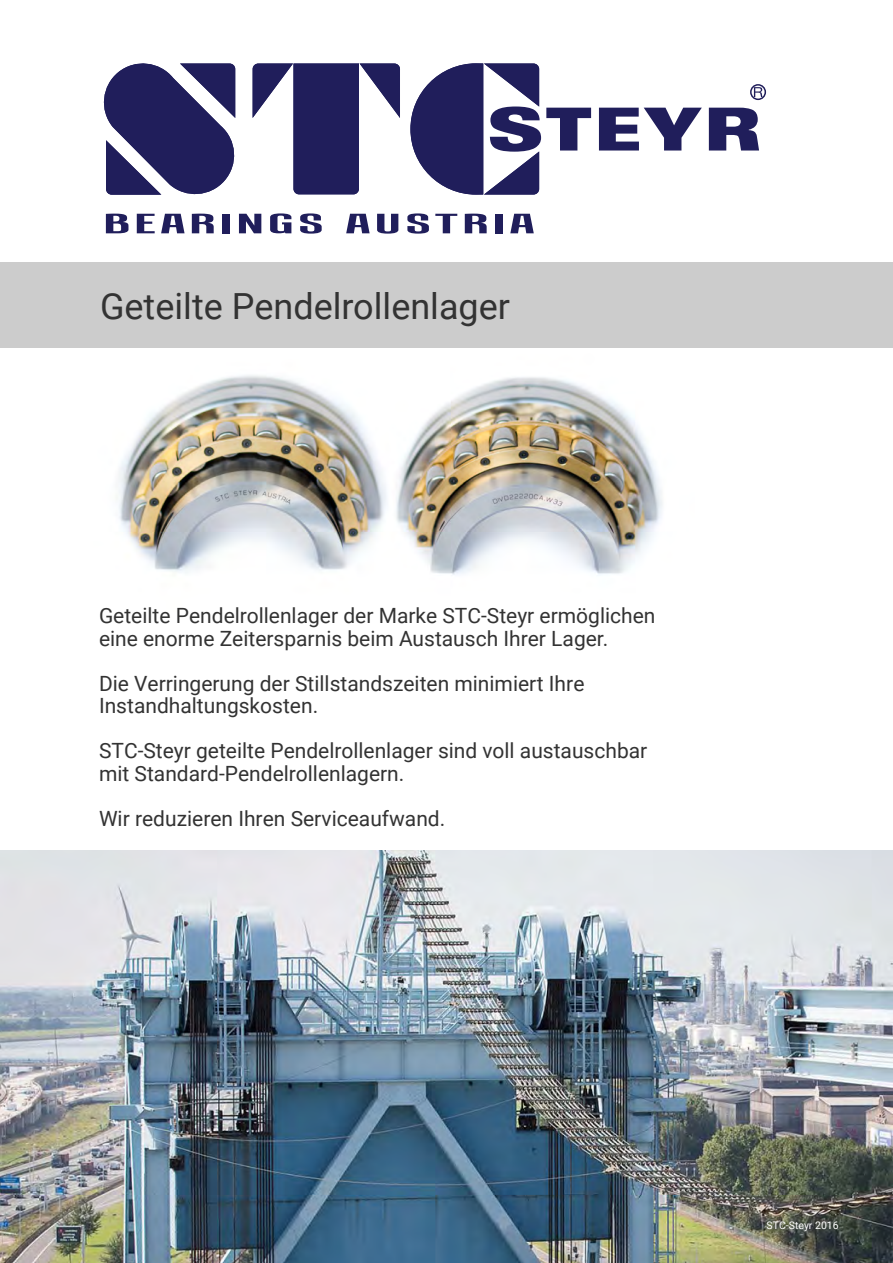
<style>
.page{position:relative;width:893px;height:1263px;background:#fff}
.page>*{position:absolute;margin:0;border:0;box-sizing:border-box;transform-origin:0 0}
.t1{font:36px "Roboto";color:#333}
.t2{font:21px/22.5px "Roboto";color:#333}
.t3{font:10.5px "Roboto";color:#fff}
</style>
<div class="page">
<img style="left:0;top:850px;width:893px;height:413px">
<img style="left:118px;top:375px;width:545px;height:200px">
<div style="left:0;top:262px;width:893px;height:86px;background:#ccc"></div>
<svg style="left:103px;top:63px;width:133px;height:132px"></svg>
<svg style="left:253px;top:63px;width:147px;height:131px"></svg>
<svg style="left:410px;top:63px;width:181px;height:132px"></svg>
<svg style="left:599px;top:108px;width:103px;height:43px"></svg>
<svg style="left:709px;top:108px;width:50px;height:43px"></svg>
<div style="left:750px;top:84px;width:16px;height:16px;border:2px solid #201e5b;border-radius:50%"></div>
<svg style="left:754px;top:87px;width:8px;height:10px"></svg>
<svg style="left:106px;top:214px;width:22px;height:19px"></svg>
<svg style="left:137px;top:214px;width:18px;height:19px"></svg>
<svg style="left:161px;top:214px;width:24px;height:19px"></svg>
<svg style="left:192px;top:214px;width:22px;height:19px"></svg>
<div style="left:222px;top:214px;width:8px;height:19px;background:#201e5b"></div>
<svg style="left:239px;top:214px;width:22px;height:19px"></svg>
<svg style="left:270px;top:213px;width:21px;height:20px"></svg>
<svg style="left:300px;top:213px;width:22px;height:21px"></svg>
<svg style="left:346px;top:214px;width:24px;height:19px"></svg>
<svg style="left:377px;top:214px;width:21px;height:20px"></svg>
<svg style="left:407px;top:213px;width:22px;height:21px"></svg>
<svg style="left:435px;top:214px;width:22px;height:19px"></svg>
<svg style="left:465px;top:214px;width:22px;height:19px"></svg>
<div style="left:495px;top:214px;width:8px;height:19px;background:#201e5b"></div>
<svg style="left:510px;top:214px;width:24px;height:19px"></svg>
<h1 class="t1" style="left:100px;top:281px;width:411px">Geteilte Pendelrollenlager</h1>
<p class="t2" style="left:99px;top:604px;width:558px">Geteilte Pendelrollenlager der Marke STC-Steyr ermöglichen eine enorme Zeitersparnis beim Austausch Ihrer Lager.</p>
<p class="t2" style="left:99px;top:671px;width:487px">Die Verringerung der Stillstandszeiten minimiert Ihre<br>Instandhaltungskosten.</p>
<p class="t2" style="left:99px;top:739px;width:550px">STC-Steyr geteilte Pendelrollenlager sind voll austauschbar mit Standard-Pendelrollenlagern.</p>
<p class="t2" style="left:99px;top:806px;width:348px">Wir reduzieren Ihren Serviceaufwand.</p>
<p class="t3" style="left:766px;top:1218px;width:74px">STC-Steyr 2016</p>
</div>
